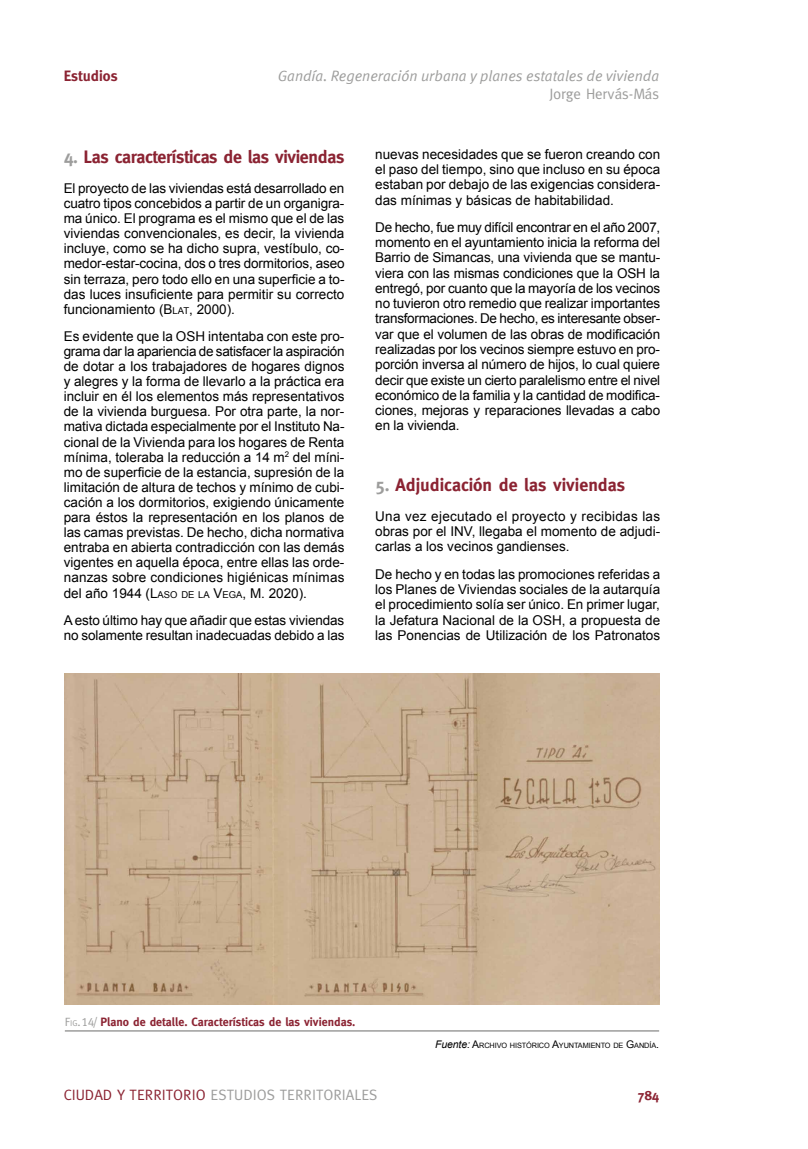
<style>
.page{position:relative;width:808px;height:1149px;background:#fff}
.page>*{position:absolute;margin:0;border:0;box-sizing:border-box;transform-origin:0 0}
.t1{font:700 18px "Meta";letter-spacing:-.02em;color:#8b2332}
.t2{font:700 18px "Meta";color:#8b2332}
.t3{font:15px "Meta";color:#9d9d9c}
.t4{font:italic 15px "Meta Normal";color:#9d9d9c}
.t5{font:700 15px "Meta";color:#8b2332}
.t6{font:13.5px/15.1px "Arial";color:#000;text-align:justify}
.t7{font:700 13.5px "Meta";color:#8b2332}
.t8{font:700 12px "Meta";color:#8b2332}
.t9{font:7.35px "Arial";letter-spacing:-.015em;color:#000}
.s1{color:#9d9d9c}
.s2{font-style:inherit}
.s3{font-size:9.45px}
.s4{font-family:"Meta Caps";font-weight:400;color:#9d9d9c}
.s5{font-family:"Meta Caps";font-weight:400;font-size:8.4px;color:#9d9d9c}
.s6{font-style:italic;font-size:10.5px}
.s7{font-size:10.5px}
.s8{color:#8b2332}
</style>
<div class="page">
<img style="left:65px;top:673px;width:594px;height:331px">
<hr style="left:65px;top:1029px;width:594px;height:2px;background:#9d9d9c">
<p class="t5" style="left:64px;top:67px;width:55px">Estudios</p>
<p class="t4" style="left:278px;top:67px;width:383px">Gandía. Regeneración urbana y planes estatales de vivienda</p>
<p class="t3" style="left:549px;top:85px;width:111px">Jorge Hervás-Más</p>
<h1 class="t1" style="left:64px;top:146px;width:282px"><span class="s1">4.</span> Las características de las viviendas</h1>
<p class="t6" style="left:64px;top:181px;width:282px">El proyecto de las viviendas está desarrollado en cuatro tipos concebidos a partir de un organigra&shy;ma único. El programa es el mismo que el de las viviendas convencionales, es decir, la vivienda incluye, como se ha dicho supra, vestíbulo, co&shy;medor-estar-cocina, dos o tres dormitorios, aseo sin terraza, pero todo ello en una superficie a to&shy;das luces insuficiente para permitir su correcto funcionamiento (<span class="s2">B</span> <span class="s3">LAT</span>, 2000).</p>
<p class="t6" style="left:64px;top:328px;width:282px">Es evidente que la OSH intentaba con este pro&shy;grama dar la apariencia de satisfacer la aspiración de dotar a los trabajadores de hogares dignos y alegres y la forma de llevarlo a la práctica era incluir en él los elementos más representativos de la vivienda burguesa. Por otra parte, la nor&shy;mativa dictada especialmente por el Instituto Na&shy;cional de la Vivienda para los hogares de Renta mínima, toleraba la reducción a 14 m<sup>2</sup> del míni&shy;mo de superficie de la estancia, supresión de la limitación de altura de techos y mínimo de cubi&shy;cación a los dormitorios, exigiendo únicamente para éstos la representación en los planos de las camas previstas. De hecho, dicha normativa entraba en abierta contradicción con las demás vigentes en aquella época, entre ellas las orde&shy;nanzas sobre condiciones higiénicas mínimas del año 1944 (<span class="s2">L</span><span class="s3">ASO DE LA</span> <span class="s2">V</span><span class="s3">EGA</span><span class="s2">, M.</span> 2020).</p>
<p class="t6" style="left:64px;top:612px;width:282px">A esto último hay que añadir que estas viviendas no solamente resultan inadecuadas debido a las</p>
<p class="t6" style="left:375px;top:146px;width:286px">nuevas necesidades que se fueron creando con el paso del tiempo, sino que incluso en su época estaban por debajo de las exigencias considera&shy;das mínimas y básicas de habitabilidad.</p>
<p class="t6" style="left:375px;top:219px;width:286px">De hecho, fue muy difícil encontrar en el año 2007, momento en el ayuntamiento inicia la reforma del Barrio de Simancas, una vivienda que se mantu&shy;viera con las mismas condiciones que la OSH la entregó, por cuanto que la mayoría de los vecinos no tuvieron otro remedio que realizar importantes transformaciones. De hecho, es interesante obser&shy;var que el volumen de las obras de modificación realizadas por los vecinos siempre estuvo en pro&shy;porción inversa al número de hijos, lo cual quiere decir que existe un cierto paralelismo entre el nivel económico de la familia y la cantidad de modifica&shy;ciones, mejoras y reparaciones llevadas a cabo en la vivienda.</p>
<h1 class="t2" style="left:375px;top:474px;width:251px"><span class="s1">5.</span> Adjudicación de las viviendas</h1>
<p class="t6" style="left:375px;top:508px;width:286px">Una vez ejecutado el proyecto y recibidas las obras por el INV, llegaba el momento de adjudi&shy;carlas a los vecinos gandienses.</p>
<p class="t6" style="left:375px;top:566px;width:286px">De hecho y en todas las promociones referidas a los Planes de Viviendas sociales de la autarquía el procedimiento solía ser único. En primer lugar, la Jefatura Nacional de la OSH, a propuesta de las Ponencias de Utilización de los Patronatos</p>
<p class="t8" style="left:65px;top:1014px;width:292px"><span class="s4">F</span><span class="s5">ig</span><span class="s4">.14/</span> Plano de detalle. Características de las viviendas.</p>
<p class="t9" style="left:435px;top:1040px;width:225px"><span class="s6">Fuente:</span> <span class="s7">A</span>RCHIVO HISTÓRICO <span class="s7">A</span>YU NTAMIENTO DE <span class="s7">G</span>ANDÍA<span class="s7">.</span></p>
<p class="t3" style="left:64px;top:1085px;width:315px"><span class="s8">CIUDAD Y TERRITORIO</span> ESTUDIOS TERRITORIALES</p>
<p class="t7" style="left:637px;top:1086px;width:23px">784</p>
</div>
